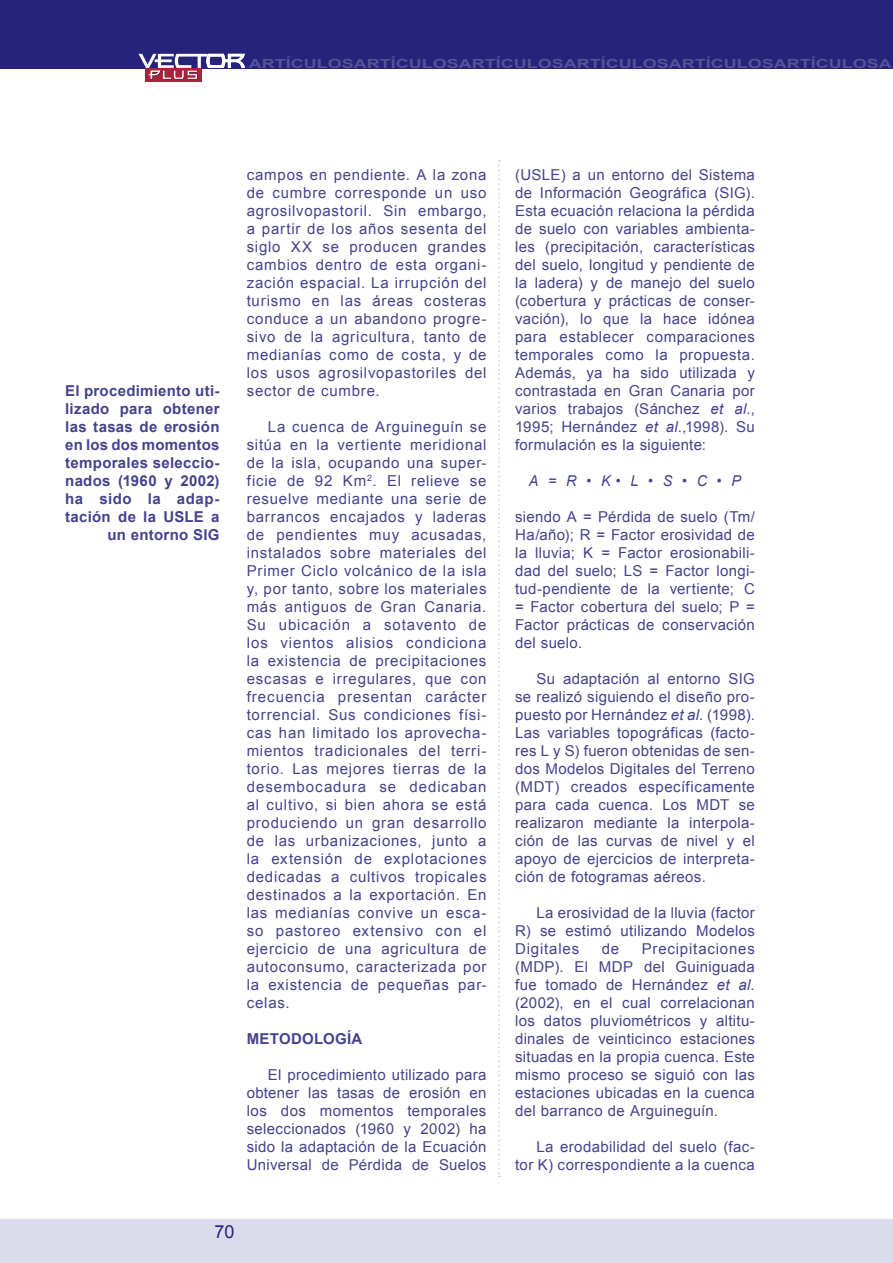
<style>
.page{position:relative;width:893px;height:1263px;background:#fff}
.page>*{position:absolute;margin:0;border:0;box-sizing:border-box;transform-origin:0 0}
.t1{font:18px "Arial";color:#26237b}
.t2{font:15px/18px "Arial";letter-spacing:.025em;color:#45428b;text-align:justify}
.t3{font:700 15px/18px "Arial";letter-spacing:.02em;color:#45428b;text-align:right}
.t4{font:italic 15px "Arial";color:#45428b;scale:.96 1}
.t5{font:700 12.6px "Arial";color:#565396;scale:1.43 1}
.s1{font-style:italic}
</style>
<div class="page">
<div style="left:0;top:0;width:893px;height:69px;background:#26237b"></div>
<div style="left:0;top:1219px;width:893px;height:44px;background:#dcdbeb"></div>
<svg style="left:146px;top:79px;width:56px;height:3px"></svg>
<svg style="left:139px;top:54px;width:106px;height:25px"></svg>
<svg style="left:498px;top:160px;width:2px;height:1017px"></svg>
<p class="t5" style="left:249px;top:56px;width:451px">ARTÍCULOSARTÍCULOSARTÍCULOSARTÍCULOSARTÍCULOSARTÍCULOSA</p>
<p class="t3" style="left:65px;top:382px;width:156px">El procedimiento uti&shy;lizado para obtener las tasas de erosión en los dos momentos temporales seleccio&shy;nados (1960 y 2002) ha sido la adap&shy;tación de la USLE a un entorno SIG</p>
<p class="t2" style="left:247px;top:166px;width:241px">campos en pendiente. A la zona de cumbre corresponde un uso agrosilvopastoril. Sin embargo, a partir de los años sesenta del siglo XX se producen grandes cambios dentro de esta organi&shy;zación espacial. La irrupción del turismo en las áreas costeras conduce a un abandono progre&shy;sivo de la agricultura, tanto de medianías como de costa, y de los usos agrosilvopastoriles del sector de cumbre.</p>
<p class="t2" style="left:247px;top:418px;width:241px;text-indent:21px">La cuenca de Arguineguín se sitúa en la vertiente meridional de la isla, ocupando una super&shy;ficie de 92 Km<sup>2</sup>. El relieve se resuelve mediante una serie de barrancos encajados y laderas de pendientes muy acusadas, instalados sobre materiales del Primer Ciclo volcánico de la isla y, por tanto, sobre los materiales más antiguos de Gran Canaria.<br>Su ubicación a sotavento de los vientos alisios condiciona la existencia de precipitaciones escasas e irregulares, que con frecuencia presentan carácter torrencial. Sus condiciones físi&shy;cas han limitado los aprovecha&shy;mientos tradicionales del terri&shy;torio. Las mejores tierras de la desembocadura se dedicaban al cultivo, si bien ahora se está produciendo un gran desarrollo de las urbanizaciones, junto a la extensión de explotaciones dedicadas a cultivos tropicales destinados a la exportación. En las medianías convive un esca&shy;so pastoreo extensivo con el ejercicio de una agricultura de autoconsumo, caracterizada por la existencia de pequeñas par&shy;celas.</p>
<p class="t3" style="left:247px;top:1030px;width:117px">METODOLOGÍA</p>
<p class="t2" style="left:247px;top:1066px;width:241px;text-indent:21px">El procedimiento utilizado para obtener las tasas de erosión en los dos momentos temporales seleccionados (1960 y 2002) ha sido la adaptación de la Ecuación Universal de Pérdida de Suelos</p>
<p class="t1" style="left:214px;top:1222px;width:22px">70</p>
<p class="t2" style="left:515px;top:166px;width:241px">(USLE) a un entorno del Sistema de Información Geográfica (SIG).<br>Esta ecuación relaciona la pérdida de suelo con variables ambienta&shy;les (precipitación, características del suelo, longitud y pendiente de la ladera) y de manejo del suelo (cobertura y prácticas de conser&shy;vación), lo que la hace idónea para establecer comparaciones temporales como la propuesta.<br>Además, ya ha sido utilizada y contrastada en Gran Canaria por varios trabajos (Sánchez <span class="s1">et al.</span>, 1995; Hernández <span class="s1">et al.</span>,1998). Su formulación es la siguiente:</p>
<p class="t4" style="left:529px;top:472px;width:223px">A = R • K • L • S • C • P</p>
<p class="t2" style="left:515px;top:508px;width:241px">siendo A = Pérdida de suelo (Tm/ Ha/año); R = Factor erosividad de la lluvia; K = Factor erosionabili&shy;dad del suelo; LS = Factor longi&shy;tud-pendiente de la vertiente; C = Factor cobertura del suelo; P = Factor prácticas de conservación del suelo.</p>
<p class="t2" style="left:515px;top:670px;width:241px;text-indent:21px">Su adaptación al entorno SIG se realizó siguiendo el diseño pro&shy;puesto por Hernández <span class="s1">et al.</span> (1998).<br>Las variables topográficas (facto&shy;res L y S) fueron obtenidas de sen&shy;dos Modelos Digitales del Terreno (MDT) creados específicamente para cada cuenca. Los MDT se realizaron mediante la interpola&shy;ción de las curvas de nivel y el apoyo de ejercicios de interpreta&shy;ción de fotogramas aéreos.</p>
<p class="t2" style="left:515px;top:904px;width:241px;text-indent:21px">La erosividad de la lluvia (factor R) se estimó utilizando Modelos Digitales</p>
<p class="t2" style="left:515px;top:940px;width:241px;text-indent:127px">Precipitaciones (MDP). El MDP del Guiniguada fue tomado de Hernández <span class="s1">et al. </span>(2002), en el cual correlacionan los datos pluviométricos y altitu&shy;dinales de veinticinco estaciones situadas en la propia cuenca. Este mismo proceso se siguió con las estaciones ubicadas en la cuenca del barranco de Arguineguín.</p>
<p class="t2" style="left:515px;top:1138px;width:241px;text-align:right">La erodabilidad del suelo (fac&shy;tor K) correspondiente a la cuenca</p>
<p class="t2" style="left:602px;top:940px;width:19px">de</p>
</div>
